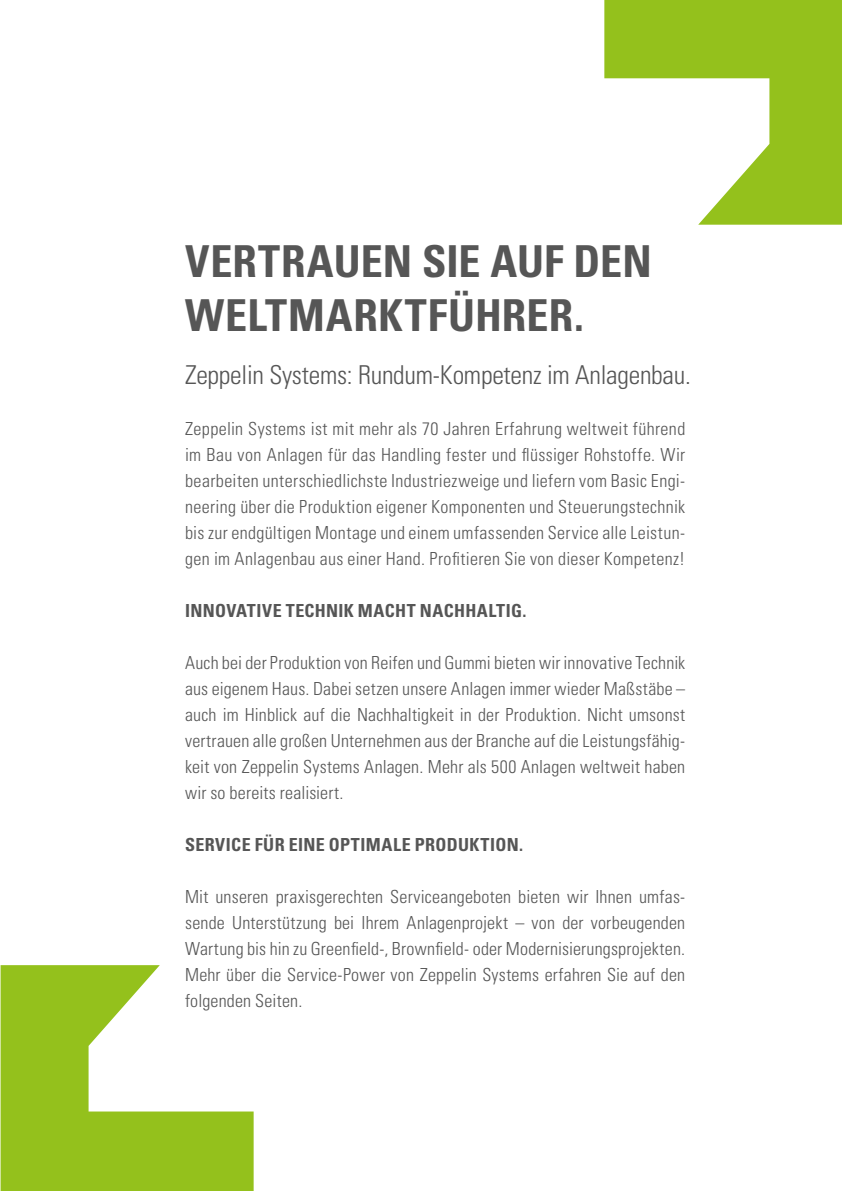
<style>
.page{position:relative;width:842px;height:1191px;background:#fff}
.page>*{position:absolute;margin:0;border:0;box-sizing:border-box;transform-origin:0 0}
.t1{font:700 condensed 44px/54px "Univers LT Std";letter-spacing:.005em;color:#565656}
.t2{font:300 condensed 26px "Univers LT Std";letter-spacing:-.01em;color:#565656}
.t3{font:300 condensed 18px/26px "Univers LT Std";letter-spacing:.01em;color:#565656;text-align:justify}
.t4{font:700 condensed 18px "Univers LT Std";letter-spacing:.02em;color:#565656}
</style>
<div class="page">
<svg style="left:604px;top:0;width:238px;height:225px;fill:#94c11c"></svg>
<svg style="left:1px;top:965px;width:253px;height:226px;fill:#94c11c"></svg>
<h1 class="t1" style="left:185px;top:234px;width:468px">VERTRAUEN SIE AUF DEN<br>WELTMARKTFÜHRER.</h1>
<h2 class="t2" style="left:185px;top:359px;width:507px">Zeppelin Systems: Rundum-Kompetenz im Anlagenbau.</h2>
<p class="t3" style="left:185px;top:415px;width:502px">Zeppelin Systems ist mit mehr als 70 Jahren Erfahrung weltweit führend im Bau von Anlagen für das Handling fester und flüssiger Rohstoffe. Wir bearbeiten unterschiedlichste Industriezweige und liefern vom Basic Engi&shy;neering über die Produktion eigener Komponenten und Steuerungstechnik bis zur endgültigen Montage und einem umfassenden Service alle Leistun&shy;gen im Anlagenbau aus einer Hand. Profitieren Sie von dieser Kompetenz!</p>
<p class="t4" style="left:185px;top:599px;width:343px">INNOVATIVE TECHNIK MACHT NACHHALTIG.</p>
<p class="t3" style="left:185px;top:649px;width:502px">Auch bei der Produktion von Reifen und Gummi bieten wir innovative Technik aus eigenem Haus. Dabei setzen unsere Anlagen immer wieder Maßstäbe – auch im Hinblick auf die Nachhaltigkeit in der Produktion. Nicht umsonst vertrauen alle großen Unternehmen aus der Branche auf die Leistungsfähig&shy;keit von Zeppelin Systems Anlagen. Mehr als 500 Anlagen weltweit haben wir so bereits realisiert.</p>
<p class="t4" style="left:185px;top:833px;width:340px">SERVICE FÜR EINE OPTIMALE PRODUKTION.</p>
<p class="t3" style="left:185px;top:883px;width:502px">Mit unseren praxisgerechten Serviceangeboten bieten wir Ihnen umfas&shy;sende Unterstützung bei Ihrem Anlagenprojekt – von der vorbeugenden Wartung bis hin zu Greenfield-, Brownfield- oder Modernisierungsprojekten.<br>Mehr über die Service-Power von Zeppelin Systems erfahren Sie auf den folgenden Seiten.</p>
</div>
